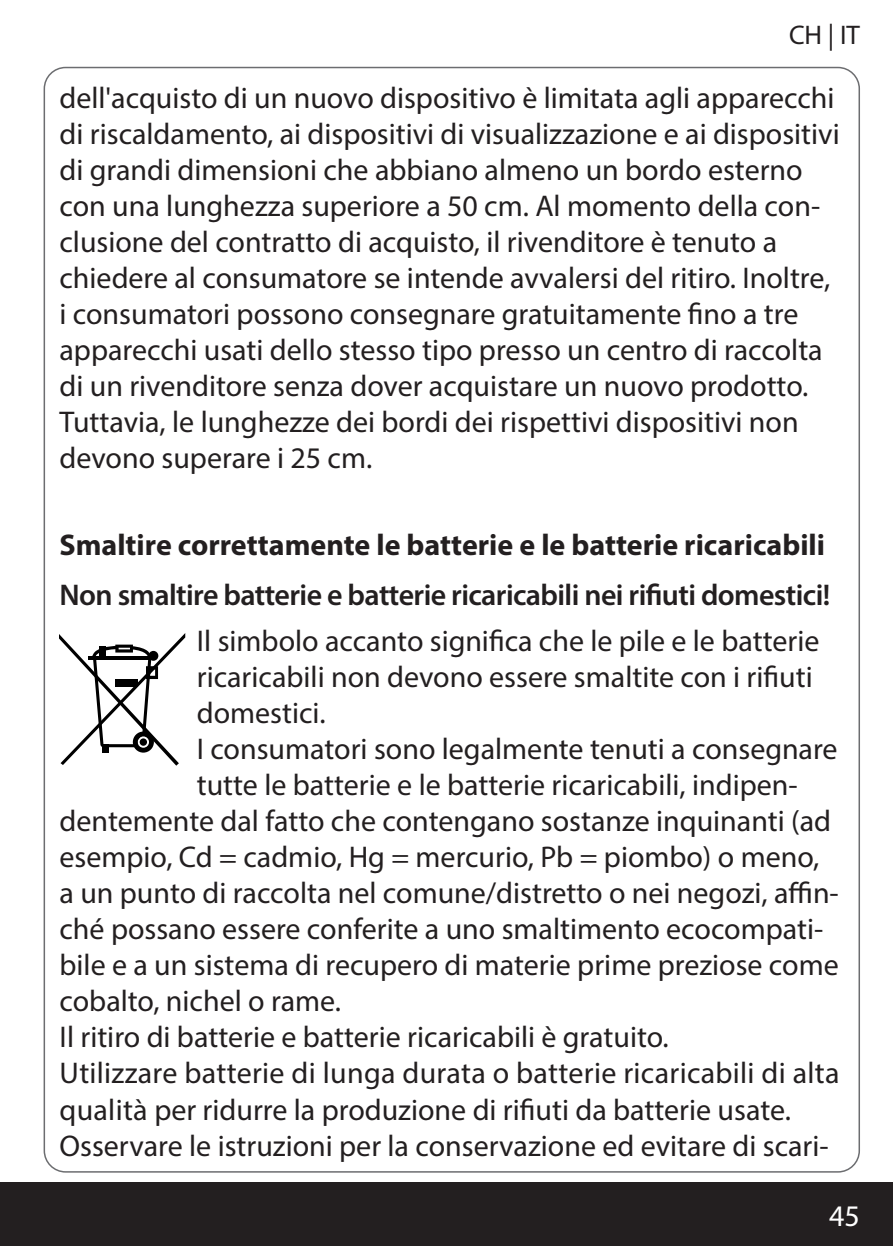
<style>
.page{position:relative;width:893px;height:1259px;background:#fff}
.page>*{position:absolute;margin:0;border:0;box-sizing:border-box;transform-origin:0 0}
.t1{font:30px/36px "Myriad Pro";color:#231f20}
.t2{font:600 30px "Myriad Pro";letter-spacing:-.02em;color:#231f20}
.Über_IT_3{font:700 30px "Myriad Pro";color:#231f20}
.t3{font:30px "Myriad Pro";color:#fff}
.t4{font:27px "Myriad Pro";color:#231f20}
</style>
<div class="page">
<div style="left:0;top:1182px;width:893px;height:64px;background:#231f20"></div>
<svg style="left:60px;top:633px;width:125px;height:132px"></svg>
<p class="t4" style="left:789px;top:18px;width:73px">CH | IT</p>
<p class="t1" style="left:60px;top:79px;width:782px">dell'acquisto di un nuovo dispositivo è limitata agli apparecchi di riscaldamento, ai dispositivi di visualizzazione e ai dispositivi di grandi dimensioni che abbiano almeno un bordo esterno con una lunghezza superiore a 50 cm. Al momento della con&shy;clusione del contratto di acquisto, il rivenditore è tenuto a chiedere al consumatore se intende avvalersi del ritiro. Inoltre, i consumatori possono consegnare gratuitamente fino a tre apparecchi usati dello stesso tipo presso un centro di raccolta di un rivenditore senza dover acquistare un nuovo prodotto.<br>Tuttavia, le lunghezze dei bordi dei rispettivi dispositivi non devono superare i 25 cm.</p>
<p class="Über_IT_3" style="left:60px;top:525px;width:767px">Smaltire correttamente le batterie e le batterie ricaricabili</p>
<p class="t2" style="left:60px;top:575px;width:772px">Non smaltire batterie e batterie ricaricabili nei rifiuti domestici!</p>
<p class="t1" style="left:197px;top:623px;width:624px">Il simbolo accanto significa che le pile e le batterie ricaricabili non devono essere smaltite con i rifiuti domestici.</p>
<p class="t1" style="left:197px;top:731px;width:642px">I consumatori sono legalmente tenuti a consegnare</p>
<p class="t1" style="left:197px;top:767px;width:602px">tutte le batterie e le batterie ricaricabili, indipen-</p>
<p class="t1" style="left:60px;top:803px;width:773px">dentemente dal fatto che contengano sostanze inquinanti (ad</p>
<p class="t1" style="left:60px;top:839px;width:761px">esempio, Cd = cadmio, Hg = mercurio, Pb = piombo) o meno,</p>
<p class="t1" style="left:60px;top:875px;width:781px">a un punto di raccolta nel comune/distretto o nei negozi, affin-</p>
<p class="t1" style="left:60px;top:911px;width:765px">ché possano essere conferite a uno smaltimento ecocompati-</p>
<p class="t1" style="left:60px;top:947px;width:781px">bile e a un sistema di recupero di materie prime preziose come</p>
<p class="t1" style="left:60px;top:983px;width:283px">cobalto, nichel o rame.</p>
<p class="t1" style="left:60px;top:1019px;width:611px">Il ritiro di batterie e batterie ricaricabili è gratuito.</p>
<p class="t1" style="left:60px;top:1055px;width:781px">Utilizzare batterie di lunga durata o batterie ricaricabili di alta qualità per ridurre la produzione di rifiuti da batterie usate.<br>Osservare le istruzioni per la conservazione ed evitare di scari-</p>
<p class="t3" style="left:829px;top:1197px;width:32px">45</p>
</div>
